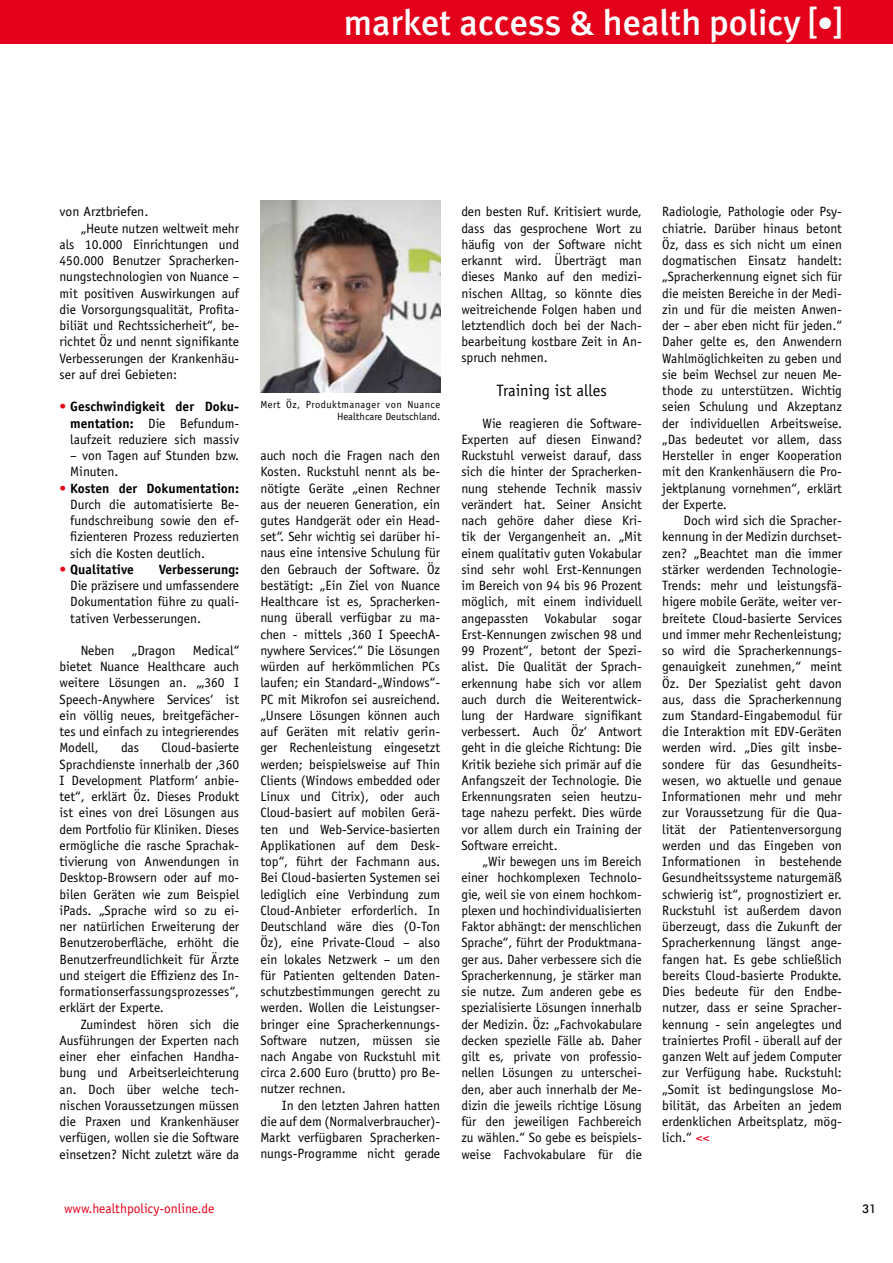
<style>
.page{position:relative;width:893px;height:1263px;background:#fff}
.page>*{position:absolute;margin:0;border:0;box-sizing:border-box;transform-origin:0 0}
.t1{font:500 36px "Meta Plus";color:#fff}
.t2{font:16.5px "Officina Sans";color:#000}
.t3{font:13.5px/16.2px "Officina Sans";color:#000;text-align:justify}
.t4{font:13.5px "Officina Sans";color:#e2001a}
.t5{font:700 13.5px "Officina Sans";color:#000}
.t6{font:500 12px "Futura BT";color:#000}
.t7{font:10.5px/12.6px "Officina Sans";letter-spacing:.025em;color:#000;text-align:right}
.s1{font-size:33px}
.s2{color:#e2001a}
.s3{font-weight:700}
.s4{font-weight:400;color:#e2001a}
</style>
<div class="page">
<div style="left:0;top:0;width:893px;height:44px;background:#e2001a"></div>
<img style="left:260px;top:200px;width:180px;height:193px">
<h1 class="t1" style="left:344px;top:1px;width:500px">market access &amp; health policy [<span class="s1">•</span>]</h1>
<p class="t3" style="left:60px;top:204px;width:90px">von Arztbriefen.</p>
<p class="t3" style="left:81px;top:220px;width:160px">„Heute nutzen weltweit mehr</p>
<p class="t3" style="left:60px;top:236px;width:181px">als 10.000 Einrichtungen und</p>
<p class="t3" style="left:60px;top:253px;width:181px">450.000 Benutzer Spracherken-</p>
<p class="t3" style="left:60px;top:269px;width:181px">nungstechnologien von Nuance –</p>
<p class="t3" style="left:60px;top:285px;width:181px">mit positiven Auswirkungen auf</p>
<p class="t3" style="left:60px;top:301px;width:181px">die Vorsorgungsqualität, Profita-</p>
<p class="t3" style="left:60px;top:317px;width:181px">biliät und Rechtssicherheit“, be-</p>
<p class="t3" style="left:60px;top:334px;width:181px">richtet Öz und nennt signifikante</p>
<p class="t3" style="left:60px;top:350px;width:181px">Verbesserungen der Krankenhäu-</p>
<p class="t3" style="left:60px;top:366px;width:119px">ser auf drei Gebieten:</p>
<p class="t3" style="left:70px;top:399px;width:170px;text-indent:-11px"><span class="s2">•</span> <span class="s3">Geschwindigkeit der Doku&shy;mentation:</span> Die Befundum&shy;laufzeit reduziere sich massiv</p>
<p class="t3" style="left:70px;top:447px;width:170px">– von Tagen auf Stunden bzw.<br>Minuten.</p>
<p class="t3" style="left:70px;top:480px;width:170px;text-indent:-11px"><span class="s2">•</span> <span class="s3">Kosten der Dokumentation:<br></span>Durch die automatisierte Be&shy;fundschreibung sowie den ef&shy;fizienteren Prozess reduzierten sich die Kosten deutlich.</p>
<p class="t5" style="left:60px;top:561px;width:76px"><span class="s4">•</span> Qualitative</p>
<p class="t5" style="left:159px;top:561px;width:82px">Verbesserung:</p>
<p class="t3" style="left:70px;top:577px;width:170px">Die präzisere und umfassendere Dokumentation führe zu quali&shy;tativen Verbesserungen.</p>
<p class="t3" style="left:81px;top:642px;width:35px">Neben</p>
<p class="t3" style="left:132px;top:642px;width:45px">„Dragon</p>
<p class="t3" style="left:60px;top:642px;width:181px;text-indent:133px">Medical“ bietet Nuance Healthcare auch weitere Lösungen an. „‚360 I Speech-Anywhere Services‘ ist ein völlig neues, breitgefächer&shy;tes und einfach zu integrierendes Modell,</p>
<p class="t3" style="left:60px;top:740px;width:181px;text-indent:102px">Cloud-basierte Sprachdienste innerhalb der ‚360<br>I Development Platform‘ anbie&shy;tet“, erklärt Öz. Dieses Produkt ist eines von drei Lösungen aus dem Portfolio für Kliniken. Dieses ermögliche die rasche Sprachak&shy;tivierung von Anwendungen in Desktop-Browsern oder auf mo&shy;bilen Geräten wie zum Beispiel iPads. „Sprache wird so zu ei&shy;ner natürlichen Erweiterung der Benutzeroberfläche, erhöht die Benutzerfreundlichkeit für Ärzte und steigert die Effizienz des In&shy;formationserfassungsprozesses“, erklärt der Experte.</p>
<p class="t3" style="left:60px;top:1016px;width:181px;text-indent:21px">Zumindest hören sich die Ausführungen der Experten nach einer eher einfachen Handha&shy;bung und Arbeitserleichterung an. Doch über welche tech&shy;nischen Voraussetzungen müssen die Praxen und Krankenhäuser verfügen, wollen sie die Software einsetzen? Nicht zuletzt wäre da</p>
<p class="t3" style="left:121px;top:740px;width:20px">das</p>
<p class="t7" style="left:260px;top:398px;width:181px">Mert Öz, Produktmanager von Nuance<br>Healthcare Deutschland.</p>
<p class="t3" style="left:260px;top:447px;width:181px">auch noch die Fragen nach den Kosten. Ruckstuhl nennt als be&shy;nötigte Geräte „einen Rechner aus der neueren Generation, ein gutes Handgerät oder ein Head&shy;set“. Sehr wichtig sei darüber hi&shy;naus eine intensive Schulung für den Gebrauch der Software. Öz bestätigt: „Ein Ziel von Nuance Healthcare ist es, Spracherken&shy;nung überall verfügbar zu ma&shy;chen - mittels ‚360 I SpeechA&shy;nywhere Services‘.“ Die Lösungen würden auf herkömmlichen PCs laufen; ein Standard-„Windows“- PC mit Mikrofon sei ausreichend. „Unsere Lösungen können auch auf Geräten mit relativ gerin&shy;ger Rechenleistung eingesetzt werden; beispielsweise auf Thin Clients (Windows embedded oder Linux und Citrix), oder auch Cloud-basiert auf mobilen Gerä&shy;ten und Web-Service-basierten Applikationen auf dem Desk&shy;top“, führt der Fachmann aus.<br>Bei Cloud-basierten Systemen sei lediglich eine Verbindung zum Cloud-Anbieter erforderlich. In Deutschland wäre dies (O-Ton Öz), eine Private-Cloud – also ein lokales Netzwerk – um den für Patienten geltenden Daten&shy;schutzbestimmungen gerecht zu werden. Wollen die Leistungser&shy;bringer eine Spracherkennungs-Software nutzen, müssen sie nach Angabe von Ruckstuhl mit circa 2.600 Euro (brutto) pro Be&shy;nutzer rechnen.</p>
<p class="t3" style="left:260px;top:1097px;width:181px;text-indent:21px">In den letzten Jahren hatten die auf dem (Normalverbraucher)- Markt verfügbaren Spracherken&shy;nungs-Programme nicht gerade</p>
<p class="t3" style="left:461px;top:204px;width:182px">den besten Ruf. Kritisiert wurde, dass das gesprochene Wort zu häufig von der Software nicht erkannt wird. Überträgt man dieses Manko auf den medizi&shy;nischen Alltag, so könnte dies weitreichende Folgen haben und letztendlich doch bei der Nach&shy;bearbeitung kostbare Zeit in An&shy;spruch nehmen.</p>
<p class="t2" style="left:496px;top:380px;width:112px">Training ist alles</p>
<p class="t3" style="left:461px;top:415px;width:182px;text-indent:21px">Wie reagieren die Software-Experten auf diesen Einwand?<br>Ruckstuhl verweist darauf, dass sich die hinter der Spracherken&shy;nung stehende Technik massiv verändert hat. Seiner Ansicht nach gehöre daher diese Kri&shy;tik der Vergangenheit an. „Mit einem qualitativ guten Vokabular sind sehr wohl Erst-Kennungen im Bereich von 94 bis 96 Prozent möglich, mit einem individuell angepassten Vokabular sogar Erst-Kennungen zwischen 98 und 99 Prozent“, betont der Spezi&shy;alist. Die Qualität der Sprach&shy;erkennung habe sich vor allem auch durch die Weiterentwick&shy;lung der Hardware signifikant verbessert. Auch Öz‘ Antwort geht in die gleiche Richtung: Die Kritik beziehe sich primär auf die Anfangszeit der Technologie. Die Erkennungsraten seien heutzu&shy;tage nahezu perfekt. Dies würde vor allem durch ein Training der Software erreicht.</p>
<p class="t3" style="left:461px;top:853px;width:182px;text-indent:21px">„Wir bewegen uns im Bereich einer hochkomplexen Technolo&shy;gie, weil sie von einem hochkom&shy;plexen und hochindividualisierten Faktor abhängt: der menschlichen Sprache“, führt der Produktmana&shy;ger aus. Daher verbessere sich die Spracherkennung, je stärker man sie nutze. Zum anderen gebe es spezialisierte Lösungen innerhalb der Medizin. Öz: „Fachvokabulare decken spezielle Fälle ab. Daher gilt es, private von professio&shy;nellen Lösungen zu unterschei&shy;den, aber auch innerhalb der Me&shy;dizin die jeweils richtige Lösung für den jeweiligen Fachbereich zu wählen.“ So gebe es beispiels&shy;weise Fachvokabulare für die</p>
<p class="t3" style="left:662px;top:204px;width:181px">Radiologie, Pathologie oder Psy&shy;chiatrie. Darüber hinaus betont Öz, dass es sich nicht um einen dogmatischen Einsatz handelt: „Spracherkennung eignet sich für die meisten Bereiche in der Medi&shy;zin und für die meisten Anwen&shy;der – aber eben nicht für jeden.“ Daher gelte es, den Anwendern Wahlmöglichkeiten zu geben und sie beim Wechsel zur neuen Me&shy;thode zu unterstützen. Wichtig seien Schulung und Akzeptanz der individuellen Arbeitsweise. „Das bedeutet vor allem, dass Hersteller in enger Kooperation mit den Krankenhäusern die Pro&shy;jektplanung vornehmen“, erklärt der Experte.</p>
<p class="t3" style="left:662px;top:512px;width:181px;text-indent:21px">Doch wird sich die Spracher&shy;kennung in der Medizin durchset&shy;zen? „Beachtet man die immer stärker werdenden Technologie-Trends: mehr und leistungsfä&shy;higere mobile Geräte, weiter ver&shy;breitete Cloud-basierte Services und immer mehr Rechenleistung; so wird die Spracherkennungs&shy;genauigkeit zunehmen,“ meint Öz. Der Spezialist geht davon aus, dass die Spracherkennung zum Standard-Eingabemodul für die Interaktion mit EDV-Geräten werden wird. „Dies gilt insbe&shy;sondere für das Gesundheits&shy;wesen, wo aktuelle und genaue Informationen mehr und mehr zur Voraussetzung für die Qua&shy;lität der Patientenversorgung werden und das Eingeben von Informationen in bestehende Gesundheitssysteme naturgemäß schwierig ist“, prognostiziert er.<br>Ruckstuhl ist außerdem davon überzeugt, dass die Zukunft der Spracherkennung längst ange&shy;fangen hat. Es gebe schließlich bereits Cloud-basierte Produkte.<br>Dies bedeute für den Endbe&shy;nutzer, dass er seine Spracher&shy;kennung - sein angelegtes und trainiertes Profil - überall auf der ganzen Welt auf jedem Computer zur Verfügung habe. Ruckstuhl: „Somit ist bedingungslose Mo&shy;bilität, das Arbeiten an jedem erdenklichen Arbeitsplatz, mög&shy;lich.“ <span class="s2">&lt;&lt;</span></p>
<p class="t4" style="left:64px;top:1200px;width:152px">www.healthpolicy-online.de</p>
<p class="t6" style="left:862px;top:1201px;width:16px">31</p>
</div>
